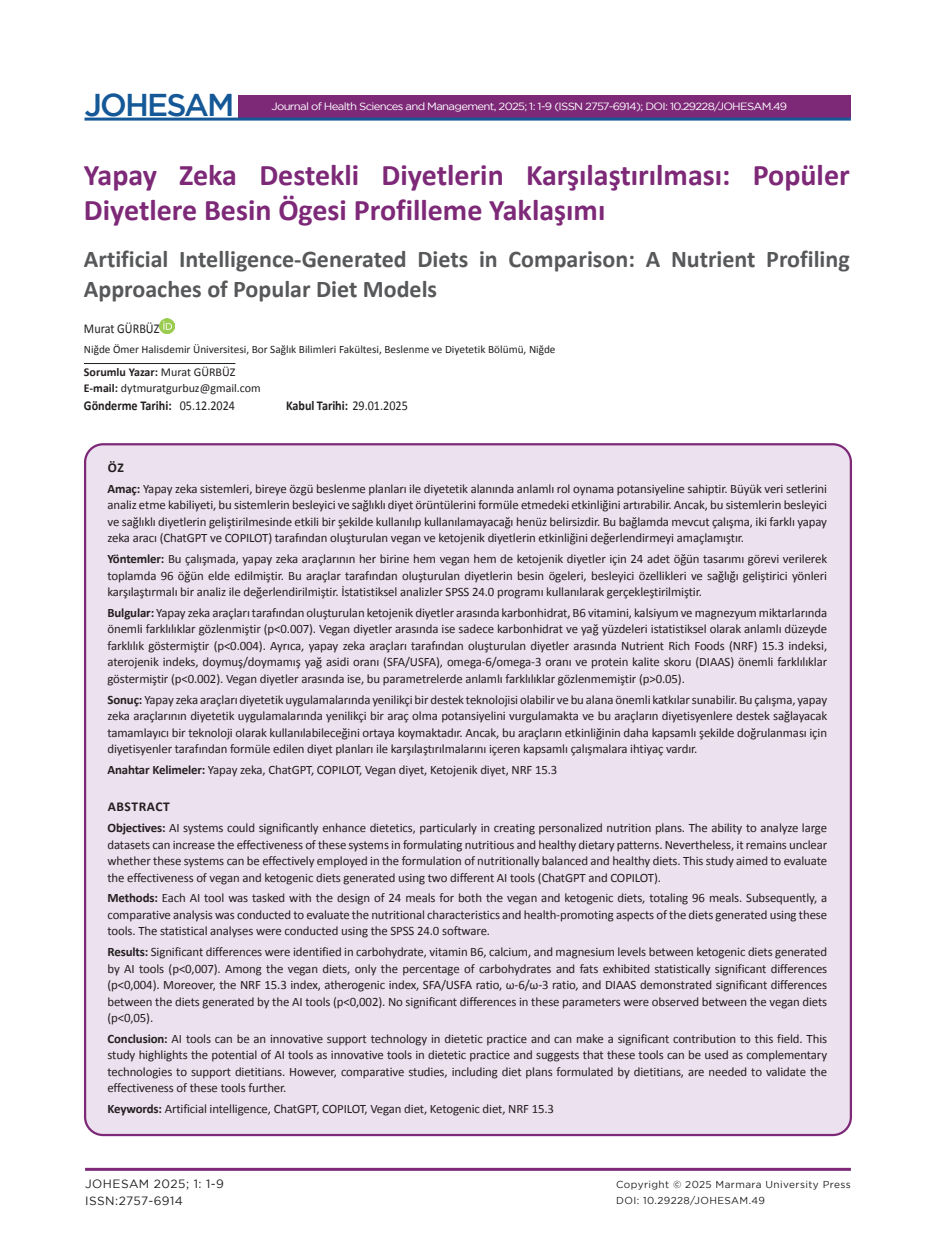
<style>
.page{position:relative;width:936px;height:1255px;background:#fff}
.page>*{position:absolute;margin:0;border:0;box-sizing:border-box;transform-origin:0 0}
.t1{font:500 31.5px "Gotham";letter-spacing:-.06em;color:#145897}
.t2{font:700 30px/34.5px "Calibri";color:#7d2978}
.t3{font:700 24px/30px "Calibri";color:#57585a}
.t4{font:700 13.5px "Calibri";color:#231f20;scale:.9 1}
.t5{font:13.5px "Calibri";color:#231f20;scale:.9 1}
.t6{font:700 13.5px "Calibri";letter-spacing:.04em;color:#231f20}
.t7{font:700 13.5px "Calibri";color:#231f20}
.t8{font:12.9px/16.5px "Calibri";letter-spacing:-.01em;color:#231f20;text-align:justify}
.t9{font:12px/15.3px "Calibri";color:#231f20}
.t10{font:12px/16.5px "Gotham";letter-spacing:.04em;color:#231f20}
.t11{font:11.25px "Calibri";color:#231f20}
.t12{font:10.5px "Gotham";letter-spacing:-.06em;color:#fff;scale:1.08 1}
.t13{font:10.05px/15.8px "Gotham";letter-spacing:.04em;color:#231f20}
.s1{font-weight:700}
.s2{font-weight:400}
</style>
<div class="page">
<div style="left:238px;top:96px;width:612px;height:22px;background:#7d2978"></div>
<hr style="left:85px;top:1167px;width:765px;height:3px;background:#7d2978">
<hr style="left:84px;top:118px;width:766px;height:3px;background:#145897">
<div style="left:85px;top:444px;width:765px;height:690px;background:#ece1ef;border-radius:18px"></div>
<hr style="left:84px;top:363px;width:151px;height:1px;background:#231f20">
<img style="left:159px;top:318px;width:15px;height:15px">
<h1 class="t1" style="left:84px;top:87px;width:152px">JOHESAM</h1>
<p class="t12" style="left:271px;top:100px;width:479px">Journal of Health Sciences and Management, 2025; 1: 1-9 (ISSN 2757-6914); DOI: 10.29228/JOHESAM.49</p>
<h2 class="t2" style="left:84px;top:157px;width:767px">Yapay Zeka Destekli Diyetlerin Karşılaştırılması: Popüler<br>Diyetlere Besin Ögesi Profilleme Yaklaşımı</h2>
<h3 class="t3" style="left:84px;top:243px;width:767px">Artificial Intelligence-Generated Diets in Comparison: A Nutrient Profiling<br>Approaches of Popular Diet Models</h3>
<p class="t5" style="left:84px;top:320px;width:85px">Murat GÜRBÜZ</p>
<p class="t11" style="left:84px;top:342px;width:473px">Niğde Ömer Halisdemir Üniversitesi, Bor Sağlık Bilimleri Fakültesi, Beslenme ve Diyetetik Bölümü, Niğde</p>
<p class="t9" style="left:84px;top:364px;width:178px"><span class="s1">Sorumlu Yazar:</span> Murat GÜRBÜZ<br><span class="s1">E-mail:</span> dytmuratgurbuz@gmail.com</p>
<p class="t4" style="left:84px;top:397px;width:169px">Gönderme Tarihi: <span class="s2">05.12.2024</span></p>
<p class="t4" style="left:286px;top:397px;width:137px">Kabul Tarihi: <span class="s2">29.01.2025</span></p>
<p class="t7" style="left:108px;top:459px;width:18px">ÖZ</p>
<p class="t8" style="left:107px;top:479px;width:721px"><span class="s1">Amaç:</span> Yapay zeka sistemleri, bireye özgü beslenme planları ile diyetetik alanında anlamlı rol oynama potansiyeline sahiptir. Büyük veri setlerini analiz etme kabiliyeti, bu sistemlerin besleyici ve sağlıklı diyet örüntülerini formüle etmedeki etkinliğini artırabilir. Ancak, bu sistemlerin besleyici ve sağlıklı diyetlerin geliştirilmesinde etkili bir şekilde kullanılıp kullanılamayacağı henüz belirsizdir. Bu bağlamda mevcut çalışma, iki farklı yapay zeka aracı (ChatGPT ve COPILOT) tarafından oluşturulan vegan ve ketojenik diyetlerin etkinliğini değerlendirmeyi amaçlamıştır.</p>
<p class="t8" style="left:107px;top:550px;width:721px"><span class="s1">Yöntemler:</span> Bu çalışmada, yapay zeka araçlarının her birine hem vegan hem de ketojenik diyetler için 24 adet öğün tasarımı görevi verilerek toplamda 96 öğün elde edilmiştir. Bu araçlar tarafından oluşturulan diyetlerin besin ögeleri, besleyici özellikleri ve sağlığı geliştirici yönleri karşılaştırmalı bir analiz ile değerlendirilmiştir. İstatistiksel analizler SPSS 24.0 programı kullanılarak gerçekleştirilmiştir.</p>
<p class="t8" style="left:107px;top:603px;width:721px"><span class="s1">Bulgular:</span> Yapay zeka araçları tarafından oluşturulan ketojenik diyetler arasında karbonhidrat, B6 vitamini, kalsiyum ve magnezyum miktarlarında önemli farklılıklar gözlenmiştir (p&lt;0.007). Vegan diyetler arasında ise sadece karbonhidrat ve yağ yüzdeleri istatistiksel olarak anlamlı düzeyde farklılık göstermiştir (p&lt;0.004). Ayrıca, yapay zeka araçları tarafından oluşturulan diyetler arasında Nutrient Rich Foods (NRF) 15.3 indeksi, aterojenik indeks, doymuş/doymamış yağ asidi oranı (SFA/USFA), omega-6/omega-3 oranı ve protein kalite skoru (DIAAS) önemli farklılıklar göstermiştir (p&lt;0.002). Vegan diyetler arasında ise, bu parametrelerde anlamlı farklılıklar gözlenmemiştir (p&gt;0.05).</p>
<p class="t8" style="left:107px;top:690px;width:721px"><span class="s1">Sonuç:</span> Yapay zeka araçları diyetetik uygulamalarında yenilikçi bir destek teknolojisi olabilir ve bu alana önemli katkılar sunabilir. Bu çalışma, yapay zeka araçlarının diyetetik uygulamalarında yenilikçi bir araç olma potansiyelini vurgulamakta ve bu araçların diyetisyenlere destek sağlayacak tamamlayıcı bir teknoloji olarak kullanılabileceğini ortaya koymaktadır. Ancak, bu araçların etkinliğinin daha kapsamlı şekilde doğrulanması için diyetisyenler tarafından formüle edilen diyet planları ile karşılaştırılmalarını içeren kapsamlı çalışmalara ihtiyaç vardır.</p>
<p class="t8" style="left:107px;top:760px;width:451px"><span class="s1">Anahtar Kelimeler:</span> Yapay zeka, ChatGPT, COPILOT, Vegan diyet, Ketojenik diyet, NRF 15.3</p>
<p class="t6" style="left:108px;top:798px;width:64px">ABSTRACT</p>
<p class="t8" style="left:107px;top:818px;width:721px"><span class="s1">Objectives:</span> AI systems could significantly enhance dietetics, particularly in creating personalized nutrition plans. The ability to analyze large datasets can increase the effectiveness of these systems in formulating nutritious and healthy dietary patterns. Nevertheless, it remains unclear whether these systems can be effectively employed in the formulation of nutritionally balanced and healthy diets. This study aimed to evaluate the effectiveness of vegan and ketogenic diets generated using two different AI tools (ChatGPT and COPILOT).</p>
<p class="t8" style="left:107px;top:889px;width:721px"><span class="s1">Methods:</span> Each AI tool was tasked with the design of 24 meals for both the vegan and ketogenic diets, totaling 96 meals. Subsequently, a comparative analysis was conducted to evaluate the nutritional characteristics and health-promoting aspects of the diets generated using these tools. The statistical analyses were conducted using the SPSS 24.0 software.</p>
<p class="t8" style="left:107px;top:942px;width:721px"><span class="s1">Results:</span> Significant differences were identified in carbohydrate, vitamin B6, calcium, and magnesium levels between ketogenic diets generated by AI tools (p&lt;0,007). Among the vegan diets, only the percentage of carbohydrates and fats exhibited statistically significant differences (p&lt;0,004). Moreover, the NRF 15.3 index, atherogenic index, SFA/USFA ratio, ω-6/ω-3 ratio, and DIAAS demonstrated significant differences between the diets generated by the AI tools (p&lt;0,002). No significant differences in these parameters were observed between the vegan diets (p&lt;0,05).</p>
<p class="t8" style="left:107px;top:1029px;width:721px"><span class="s1">Conclusion:</span> AI tools can be an innovative support technology in dietetic practice and can make a significant contribution to this field. This study highlights the potential of AI tools as innovative tools in dietetic practice and suggests that these tools can be used as complementary technologies to support dietitians. However, comparative studies, including diet plans formulated by dietitians, are needed to validate the effectiveness of these tools further.</p>
<p class="t8" style="left:107px;top:1099px;width:448px"><span class="s1">Keywords:</span> Artificial intelligence, ChatGPT, COPILOT, Vegan diet, Ketogenic diet, NRF 15.3</p>
<p class="t10" style="left:85px;top:1175px;width:140px">JOHESAM 2025; 1: 1-9<br>ISSN:2757-6914</p>
<p class="t13" style="left:616px;top:1176px;width:236px">Copyright © 2025 Marmara University Press<br>DOI: 10.29228/JOHESAM.49</p>
</div>
